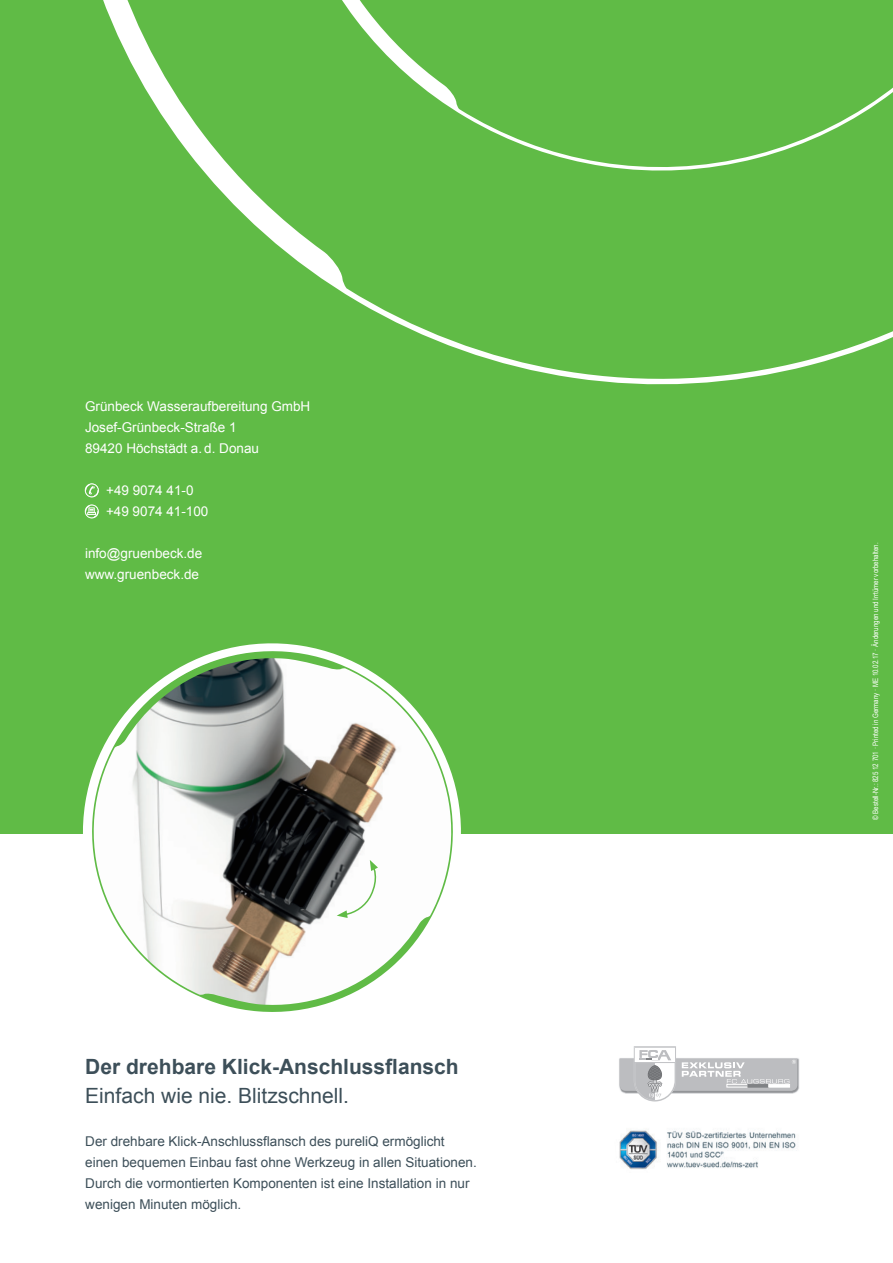
<style>
.page{position:relative;width:893px;height:1263px;background:#fff}
.page>*{position:absolute;margin:0;border:0;box-sizing:border-box;transform-origin:0 0}
.t1{font:700 21px "Arial";color:#3d4f59}
.t2{font:21px "Arial";color:#3d4f59}
.t3{font:13.5px/21px "Arial";color:#3d4f59}
.t4{font:13.5px/21px "Arial";color:#fff}
.t5{font:7.5px "Arial Narrow";color:#fff}
</style>
<div class="page">
<div style="left:0;top:0;width:893px;height:833px;background:#60bb46"></div>
<svg style="left:103px;top:0;width:790px;height:385px"></svg>
<svg style="left:619px;top:1046px;width:178px;height:55px"></svg>
<svg style="left:84px;top:483px;width:15px;height:15px"></svg>
<div style="left:85px;top:484px;width:14px;height:13px;border:1px solid #fff;border-radius:50%"></div>
<svg style="left:84px;top:504px;width:15px;height:15px"></svg>
<div style="left:85px;top:505px;width:13px;height:13px;border:1px solid #fff;border-radius:50%"></div>
<img style="left:619px;top:1130px;width:177px;height:40px">
<svg style="left:69px;top:643px;width:406px;height:191px"></svg>
<svg style="left:87px;top:650px;width:371px;height:362px"></svg>
<svg style="left:337px;top:860px;width:44px;height:58px"></svg>
<p class="t4" style="left:85px;top:396px;width:227px">Grünbeck Wasseraufbereitung GmbH<br>Josef-Grünbeck-Straße 1<br>89420 Höchstädt a. d. Donau</p>
<p class="t4" style="left:106px;top:480px;width:104px">+49 9074 41-0 +49 9074 41-100</p>
<p class="t4" style="left:85px;top:543px;width:119px">info@gruenbeck.de www.gruenbeck.de</p>
<h1 class="t1" style="left:85px;top:1053px;width:375px">Der drehbare Klick-Anschlussflansch</h1>
<h1 class="t2" style="left:85px;top:1081px;width:265px">Einfach wie nie. Blitzschnell.</h1>
<p class="t3" style="left:85px;top:1131px;width:393px">Der drehbare Klick-Anschlussflansch des pureliQ ermöglicht einen bequemen Einbau fast ohne Werkzeug in allen Situationen.<br>Durch die vormontierten Komponenten ist eine Installation in nur wenigen Minuten möglich.</p>
<p class="t5" style="left:870px;top:820px;width:279px;rotate:-90deg">© Bestell-Nr.: 825 12 701 · Printed in Germany · ME 10.02.17 · Änderungen und Irrtümer vorbehalten.</p>
</div>
